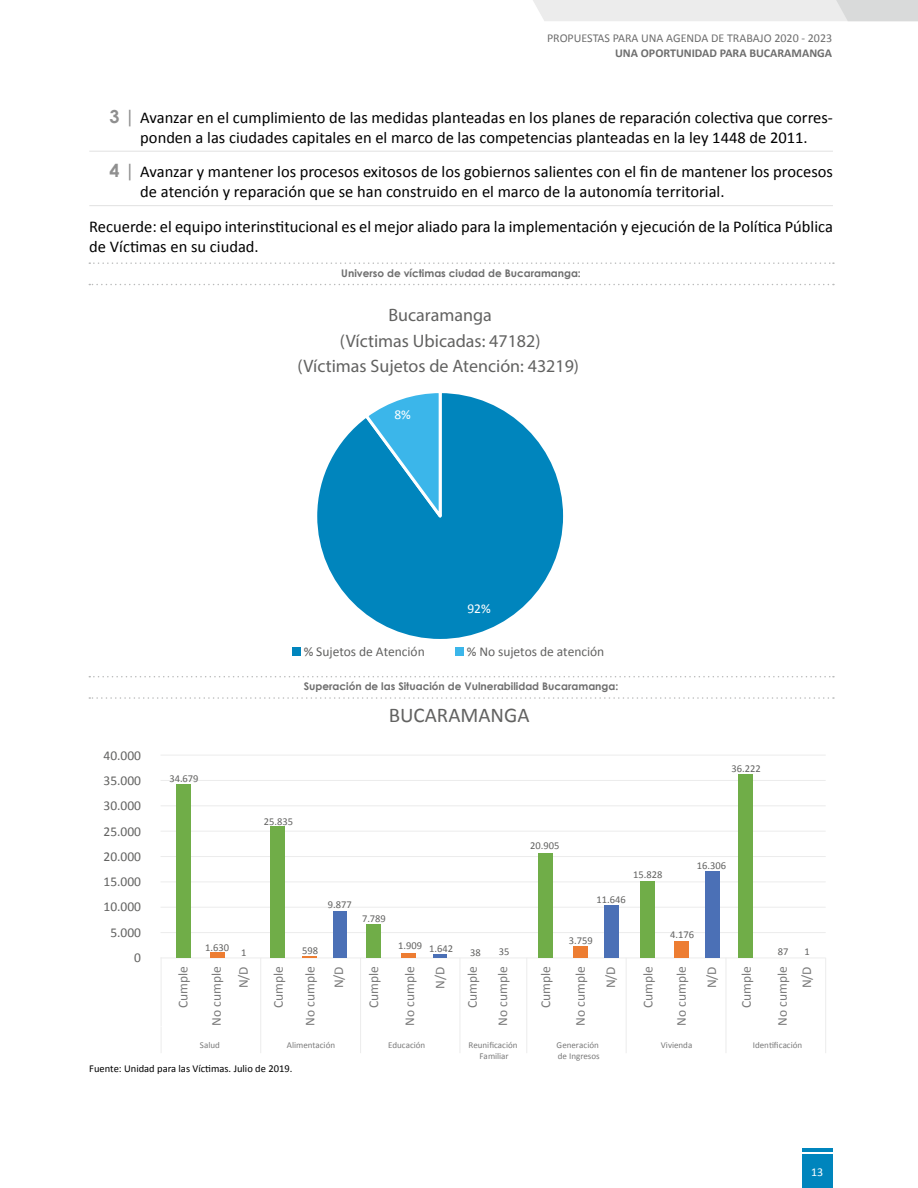
<style>
.page{position:relative;width:918px;height:1188px;background:#fff}
.page>*{position:absolute;margin:0;border:0;box-sizing:border-box;transform-origin:0 0}
.t1{font:21px "Calibri";color:#626261}
.t2{font:18px/25.5px "Myriad Pro";color:#626261;text-align:center}
.t3{font:16.5px/19.8px "Calibri";color:#000}
.t4{font:13.5px/27.2px "Calibri";color:#7a7a7a;text-align:right}
.t5{font:13.5px/25.3px "Calibri";letter-spacing:-.005em;color:#626261;text-align:right}
.t6{font:13.5px "Calibri";color:#fff}
.t7{font:12px "Calibri";color:#6e6e6e}
.t8{font:700 12px "Calibri";color:#6e6e6e}
.t9{font:12px "Calibri";color:#fff}
.t10{font:700 10.5px "Century Gothic";color:#6e6e6e}
.t11{font:10.5px "Calibri";color:#626261}
.t12{font:10.5px "Calibri";color:#000}
.t13{font:9px/10.8px "Calibri";color:#7a7a7a;text-align:center}
.s1{font-family:"Century Gothic";font-weight:700;font-size:18px;color:#8f8f8f}
</style>
<div class="page">
<div style="left:802px;top:1154px;width:30px;height:34px;background:#0085bd"></div>
<hr style="left:802px;top:1148px;width:30px;height:3px;background:#0085bd">
<svg style="left:533px;top:0;width:385px;height:21px;background:#e8e8e8"></svg>
<hr style="left:89px;top:151px;width:744px;height:1px;background:#e1e1e1">
<hr style="left:89px;top:205px;width:744px;height:1px;background:#e1e1e1">
<svg style="left:89px;top:284px;width:745px;height:1px"></svg>
<svg style="left:89px;top:262px;width:745px;height:2px"></svg>
<div style="left:293px;top:647px;width:8px;height:9px;background:#0085bd"></div>
<div style="left:455px;top:647px;width:9px;height:9px;background:#3bb6ea"></div>
<svg style="left:317px;top:393px;width:247px;height:246px"></svg>
<svg style="left:362px;top:393px;width:81px;height:132px;background:#3baad8"></svg>
<svg style="left:89px;top:697px;width:745px;height:2px"></svg>
<svg style="left:89px;top:676px;width:745px;height:1px"></svg>
<hr style="left:161px;top:755px;width:665px;height:1px;background:#ececec">
<hr style="left:161px;top:780px;width:665px;height:1px;background:#ececec">
<hr style="left:161px;top:805px;width:665px;height:1px;background:#ececec">
<hr style="left:161px;top:831px;width:665px;height:1px;background:#ececec">
<hr style="left:161px;top:856px;width:665px;height:1px;background:#ececec">
<hr style="left:161px;top:881px;width:665px;height:1px;background:#ececec">
<hr style="left:161px;top:907px;width:665px;height:1px;background:#ececec">
<hr style="left:161px;top:932px;width:665px;height:1px;background:#ececec">
<hr style="left:161px;top:958px;width:665px;height:1px;background:#ececec">
<div style="left:176px;top:785px;width:14px;height:173px;background:#70ad48"></div>
<div style="left:210px;top:952px;width:14px;height:6px;background:#ed7d32"></div>
<div style="left:270px;top:826px;width:14px;height:132px;background:#70ad48"></div>
<svg style="left:302px;top:956px;width:15px;height:2px"></svg>
<div style="left:334px;top:911px;width:13px;height:47px;background:#4b70b6"></div>
<div style="left:367px;top:924px;width:14px;height:34px;background:#70ad48"></div>
<div style="left:402px;top:953px;width:14px;height:5px;background:#ed7d32"></div>
<hr style="left:433px;top:954px;width:14px;height:4px;background:#4b70b6">
<div style="left:538px;top:854px;width:14px;height:104px;background:#70ad48"></div>
<div style="left:573px;top:946px;width:14px;height:12px;background:#ed7d32"></div>
<div style="left:604px;top:906px;width:15px;height:52px;background:#4b70b6"></div>
<div style="left:641px;top:881px;width:14px;height:77px;background:#70ad48"></div>
<div style="left:674px;top:941px;width:15px;height:17px;background:#ed7d32"></div>
<div style="left:705px;top:872px;width:15px;height:86px;background:#4b70b6"></div>
<div style="left:739px;top:775px;width:14px;height:183px;background:#70ad48"></div>
<hr style="left:161px;top:957px;width:1px;height:70px;background:#ececec">
<hr style="left:825px;top:958px;width:1px;height:69px;background:#ececec">
<hr style="left:726px;top:958px;width:1px;height:69px;background:#ececec">
<hr style="left:626px;top:958px;width:1px;height:69px;background:#ececec">
<hr style="left:526px;top:958px;width:1px;height:69px;background:#ececec">
<hr style="left:460px;top:958px;width:1px;height:69px;background:#ececec">
<hr style="left:360px;top:958px;width:1px;height:69px;background:#ececec">
<hr style="left:260px;top:958px;width:1px;height:69px;background:#ececec">
<svg style="left:161px;top:1027px;width:1px;height:26px"></svg>
<svg style="left:260px;top:1027px;width:1px;height:26px"></svg>
<svg style="left:360px;top:1027px;width:1px;height:26px"></svg>
<svg style="left:526px;top:1027px;width:1px;height:26px"></svg>
<svg style="left:626px;top:1027px;width:1px;height:26px"></svg>
<svg style="left:825px;top:1027px;width:1px;height:26px"></svg>
<p class="t7" style="left:547px;top:31px;width:287px">PROPUESTAS PARA UNA AGENDA DE TRABAJO 2020 - 2023</p>
<p class="t8" style="left:615px;top:46px;width:219px">UNA OPORTUNIDAD PARA BUCARAMANGA</p>
<p class="t3" style="left:109px;top:108px;width:725px;text-align:center"><span class="s1">3 |</span> Avanzar en el cumplimiento de las medidas planteadas en los planes de reparación colectiva que corres&shy;ponden a las ciudades capitales en el marco de las competencias planteadas en la ley 1448 de 2011.</p>
<p class="t3" style="left:140px;top:162px;width:694px;text-indent:-31px"><span class="s1">4 |</span> Avanzar y mantener los procesos exitosos de los gobiernos salientes con el fin de mantener los procesos de atención y reparación que se han construido en el marco de la autonomía territorial.</p>
<p class="t3" style="left:89px;top:217px;width:745px">Recuerde: el equipo interinstitucional es el mejor aliado para la implementación y ejecución de la Política Pública de Víctimas en su ciudad.</p>
<p class="t10" style="left:341px;top:266px;width:241px">Universo de víctimas ciudad de Bucaramanga:</p>
<p class="t2" style="left:297px;top:302px;width:283px">Bucaramanga<br>(Víctimas Ubicadas: 47182)<br>(Víctimas Sujetos de Atención: 43219)</p>
<p class="t6" style="left:394px;top:406px;width:18px">8%</p>
<p class="t6" style="left:480px;top:595px;width:25px">88%</p>
<p class="t6" style="left:467px;top:600px;width:25px">92%</p>
<p class="t5" style="left:304px;top:639px;width:123px">% Sujetos de Atención</p>
<p class="t5" style="left:467px;top:639px;width:139px">% No sujetos de atención</p>
<p class="t10" style="left:304px;top:680px;width:316px">Superación de las Situación de Vulnerabilidad Bucaramanga:</p>
<p class="t5" style="left:104px;top:742px;width:39px">40.000</p>
<p class="t5" style="left:104px;top:768px;width:39px">35.000</p>
<p class="t5" style="left:104px;top:793px;width:39px">30.000</p>
<p class="t5" style="left:104px;top:818px;width:39px">25.000<br>20.000<br>15.000<br>10.000<br>5.000<br>0</p>
<p class="t11" style="left:169px;top:772px;width:31px">34.679</p>
<p class="t11" style="left:205px;top:941px;width:25px">1.630</p>
<p class="t11" style="left:241px;top:946px;width:7px">1</p>
<p class="t1" style="left:389px;top:702px;width:142px">BUCARAMANGA</p>
<p class="t11" style="left:732px;top:762px;width:31px">36.222</p>
<p class="t11" style="left:264px;top:815px;width:31px">25.835</p>
<p class="t11" style="left:328px;top:898px;width:25px">9.877</p>
<p class="t11" style="left:302px;top:944px;width:17px">598</p>
<p class="t11" style="left:362px;top:912px;width:25px">7.789</p>
<p class="t11" style="left:398px;top:941px;width:57px">1.909 1.642</p>
<p class="t11" style="left:470px;top:946px;width:12px">38</p>
<p class="t11" style="left:499px;top:944px;width:12px">35</p>
<p class="t11" style="left:530px;top:839px;width:31px">20.905</p>
<p class="t11" style="left:596px;top:893px;width:31px">11.646</p>
<p class="t11" style="left:633px;top:867px;width:31px">15.828</p>
<p class="t11" style="left:697px;top:859px;width:31px">16.306</p>
<p class="t11" style="left:569px;top:934px;width:25px">3.759</p>
<p class="t11" style="left:670px;top:928px;width:25px">4.176</p>
<p class="t11" style="left:778px;top:945px;width:12px">87</p>
<p class="t11" style="left:805px;top:945px;width:7px">1</p>
<p class="t4" style="left:170px;top:1008px;width:43px;rotate:-90deg">Cumple</p>
<p class="t4" style="left:203px;top:1026px;width:61px;rotate:-90deg">No cumple<br>N/D</p>
<p class="t4" style="left:265px;top:1008px;width:43px;rotate:-90deg">Cumple</p>
<p class="t4" style="left:296px;top:1026px;width:61px;line-height:28.7px;rotate:-90deg">No cumple<br>N/D</p>
<p class="t4" style="left:360px;top:1008px;width:43px;rotate:-90deg">Cumple</p>
<p class="t4" style="left:396px;top:1026px;width:61px;rotate:-90deg">No cumple</p>
<p class="t4" style="left:427px;top:989px;width:24px;rotate:-90deg">N/D</p>
<p class="t4" style="left:459px;top:1008px;width:43px;rotate:-90deg">Cumple</p>
<p class="t4" style="left:489px;top:1026px;width:61px;rotate:-90deg">No cumple</p>
<p class="t4" style="left:532px;top:1008px;width:43px;rotate:-90deg">Cumple</p>
<p class="t4" style="left:567px;top:1026px;width:61px;rotate:-90deg">No cumple</p>
<p class="t4" style="left:597px;top:988px;width:24px;rotate:-90deg">N/D</p>
<p class="t4" style="left:635px;top:1008px;width:43px;rotate:-90deg">Cumple</p>
<p class="t4" style="left:668px;top:1026px;width:61px;rotate:-90deg">No cumple</p>
<p class="t4" style="left:698px;top:988px;width:24px;rotate:-90deg">N/D</p>
<p class="t4" style="left:733px;top:1008px;width:43px;rotate:-90deg">Cumple</p>
<p class="t4" style="left:770px;top:1026px;width:61px;line-height:24.2px;rotate:-90deg">No cumple<br>N/D</p>
<p class="t13" style="left:200px;top:1040px;width:21px">Salud</p>
<p class="t13" style="left:287px;top:1040px;width:50px">Alimentación</p>
<p class="t13" style="left:388px;top:1040px;width:39px">Educación</p>
<p class="t13" style="left:469px;top:1040px;width:51px">Reunificación<br>Familiar</p>
<p class="t13" style="left:557px;top:1040px;width:45px;text-align:left">Generación de Ingresos</p>
<p class="t13" style="left:661px;top:1040px;width:33px">Vivienda</p>
<p class="t13" style="left:753px;top:1040px;width:51px">Identificación</p>
<p class="t12" style="left:89px;top:1062px;width:205px">Fuente: Unidad para las Víctimas. Julio de 2019.</p>
<p class="t9" style="left:811px;top:1164px;width:14px">13</p>
</div>
